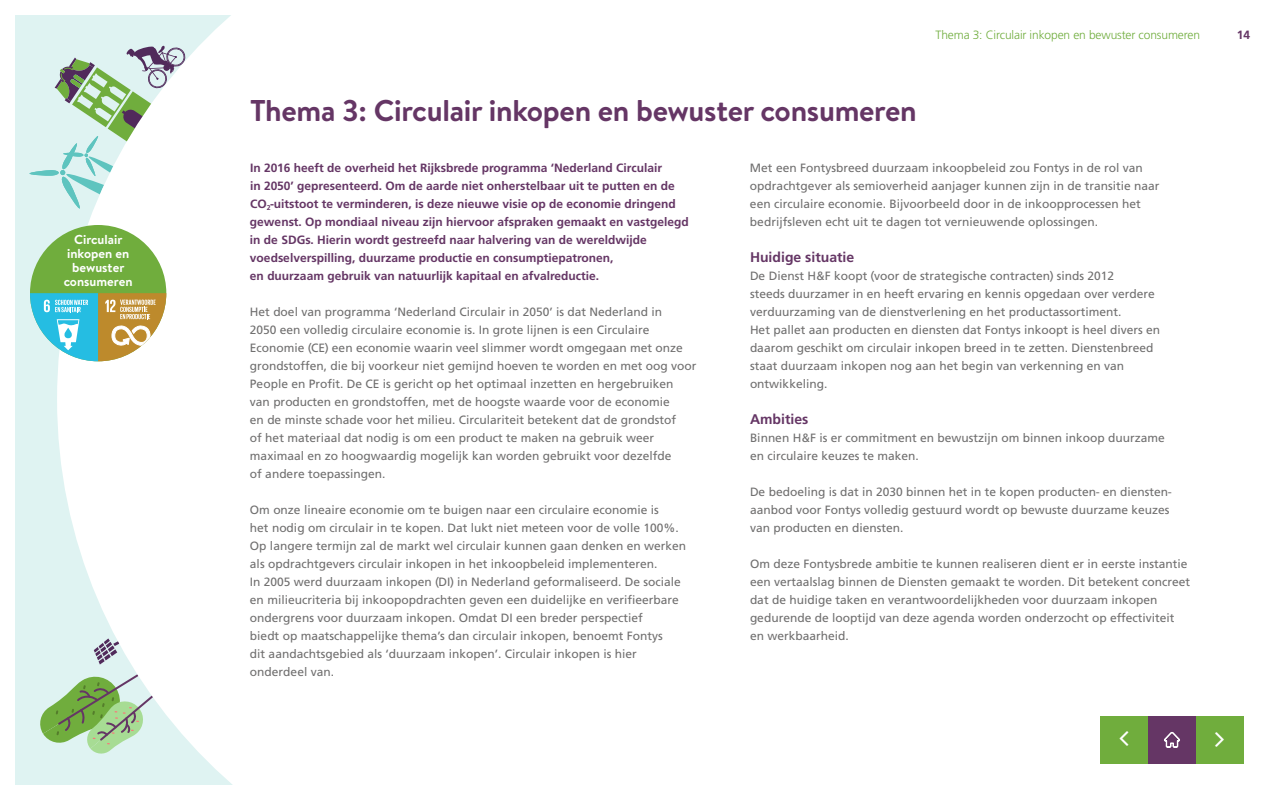
<style>
.page{position:relative;width:1280px;height:800px;background:#fff}
.page>*{position:absolute;margin:0;border:0;box-sizing:border-box;transform-origin:0 0}
.t1{font:700 30px "Brandon Text";letter-spacing:-.01em;color:#653665}
.t2{font:700 14px "Fontys Frutiger";color:#653665}
.t3{font:700 13px/14px "Brandon Text";color:#fff;text-align:center}
.t4{font:12px/18px "Fontys Frutiger Roman";color:#706f6f}
.t5{font:700 12px/18px "Fontys Frutiger";color:#653665}
.t6{font:300 12px "Fontys Frutiger";letter-spacing:-.01em;color:#70ad3d}
</style>
<div class="page">
<div style="left:15px;top:16px;width:382px;height:769px;background:#dff3f2"></div>
<svg style="left:40px;top:702px;width:17px;height:41px"></svg>
<svg style="left:30px;top:84px;width:27px;height:92px"></svg>
<svg style="left:57px;top:15px;width:340px;height:770px;background:#f5f9f7"></svg>
<div style="left:1196px;top:716px;width:48px;height:47px;background:#70ad3d"></div>
<div style="left:1100px;top:716px;width:48px;height:47px;background:#70ad3d"></div>
<div style="left:1148px;top:716px;width:48px;height:47px;background:#653665"></div>
<svg style="left:1164px;top:732px;width:16px;height:16px"></svg>
<div style="left:30px;top:225px;width:136px;height:136px;background:#70ad3d;border-radius:50%"></div>
<svg style="left:30px;top:293px;width:136px;height:68px;background:#9ec2af"></svg>
<p class="t3" style="left:64px;top:232px;width:70px">Circulair inkopen en bewuster consumeren</p>
<p class="t6" style="left:935px;top:28px;width:266px">Thema 3: Circulair inkopen en bewuster consumeren</p>
<p class="t5" style="left:1237px;top:26px;width:15px">14</p>
<h1 class="t1" style="left:250px;top:90px;width:668px">Thema 3: Circulair inkopen en bewuster consumeren</h1>
<p class="t5" style="left:250px;top:159px;width:440px">In 2016 heeft de overheid het Rijksbrede programma ‘Nederland Circulair<br>in 2050’ gepresenteerd. Om de aarde niet onherstelbaar uit te putten en de CO<sub>2</sub>-uitstoot te verminderen, is deze nieuwe visie op de economie dringend gewenst. Op mondiaal niveau zijn hiervoor afspraken gemaakt en vastgelegd in de SDGs. Hierin wordt gestreefd naar halvering van de wereldwijde voedselverspilling, duurzame productie en consumptiepatronen,<br>en duurzaam gebruik van natuurlijk kapitaal en afvalreductie.</p>
<p class="t4" style="left:250px;top:303px;width:448px">Het doel van programma ‘Nederland Circulair in 2050’ is dat Nederland in<br>2050 een volledig circulaire economie is. In grote lijnen is een Circulaire Economie (CE) een economie waarin veel slimmer wordt omgegaan met onze grondstoffen, die bij voorkeur niet gemijnd hoeven te worden en met oog voor People en Profit. De CE is gericht op het optimaal inzetten en hergebruiken<br>van producten en grondstoffen, met de hoogste waarde voor de economie<br>en de minste schade voor het milieu. Circulariteit betekent dat de grondstof<br>of het materiaal dat nodig is om een product te maken na gebruik weer maximaal en zo hoogwaardig mogelijk kan worden gebruikt voor dezelfde<br>of andere toepassingen.</p>
<p class="t4" style="left:250px;top:501px;width:438px">Om onze lineaire economie om te buigen naar een circulaire economie is<br>het nodig om circulair in te kopen. Dat lukt niet meteen voor de volle 100%.<br>Op langere termijn zal de markt wel circulair kunnen gaan denken en werken als opdrachtgevers circulair inkopen in het inkoopbeleid implementeren.<br>In 2005 werd duurzaam inkopen (DI) in Nederland geformaliseerd. De sociale en milieucriteria bij inkoopopdrachten geven een duidelijke en verifieerbare ondergrens voor duurzaam inkopen. Omdat DI een breder perspectief<br>biedt op maatschappelijke thema’s dan circulair inkopen, benoemt Fontys<br>dit aandachtsgebied als ‘duurzaam inkopen’. Circulair inkopen is hier onderdeel van.</p>
<p class="t4" style="left:750px;top:159px;width:411px">Met een Fontysbreed duurzaam inkoopbeleid zou Fontys in de rol van opdrachtgever als semioverheid aanjager kunnen zijn in de transitie naar een circulaire economie. Bijvoorbeeld door in de inkoopprocessen het bedrijfsleven echt uit te dagen tot vernieuwende oplossingen.</p>
<p class="t2" style="left:750px;top:249px;width:106px">Huidige situatie</p>
<p class="t4" style="left:750px;top:267px;width:412px">De Dienst H&amp;F koopt (voor de strategische contracten) sinds 2012<br>steeds duurzamer in en heeft ervaring en kennis opgedaan over verdere verduurzaming van de dienstverlening en het productassortiment.<br>Het pallet aan producten en diensten dat Fontys inkoopt is heel divers en daarom geschikt om circulair inkopen breed in te zetten. Dienstenbreed staat duurzaam inkopen nog aan het begin van verkenning en van ontwikkeling.</p>
<p class="t2" style="left:750px;top:411px;width:60px">Ambities</p>
<p class="t4" style="left:750px;top:429px;width:416px">Binnen H&amp;F is er commitment en bewustzijn om binnen inkoop duurzame en circulaire keuzes te maken.</p>
<p class="t4" style="left:750px;top:483px;width:423px">De bedoeling is dat in 2030 binnen het in te kopen producten- en diensten&shy;aanbod voor Fontys volledig gestuurd wordt op bewuste duurzame keuzes van producten en diensten.</p>
<p class="t4" style="left:750px;top:555px;width:442px">Om deze Fontysbrede ambitie te kunnen realiseren dient er in eerste instantie een vertaalslag binnen de Diensten gemaakt te worden. Dit betekent concreet dat de huidige taken en verantwoordelijkheden voor duurzaam inkopen gedurende de looptijd van deze agenda worden onderzocht op effectiviteit en werkbaarheid.</p>
</div>
